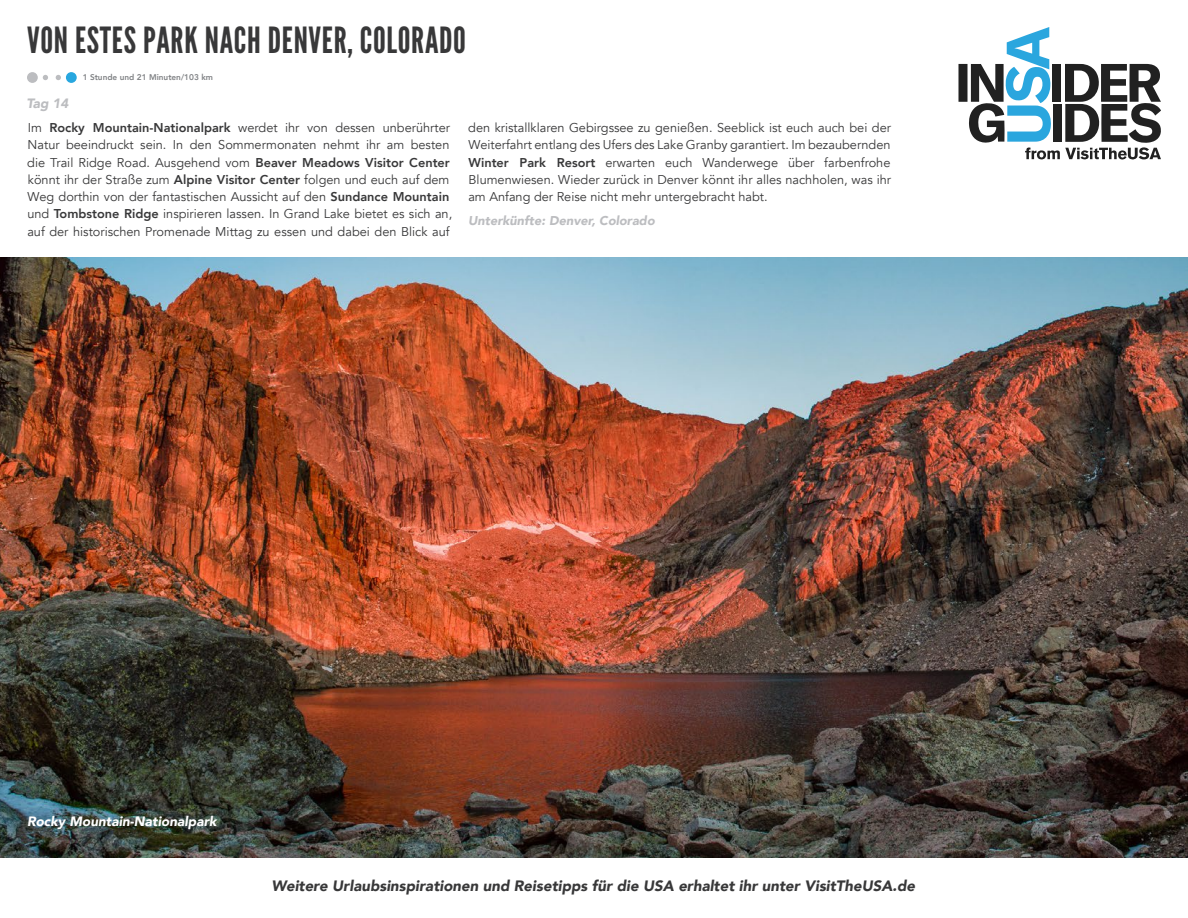
<style>
.page{position:relative;width:1188px;height:918px;background:#fff}
.page>*{position:absolute;margin:0;border:0;box-sizing:border-box;transform-origin:0 0}
.Section_Title_no_lin{font:36px "League Gothic";letter-spacing:.02em;color:#383839}
.t1{font:italic 900 15px "Avenir";color:#383839}
.Photo_Caption{font:italic 900 13.5px "Avenir";color:#fff}
.Accommodation{font:italic 900 13.5px "Avenir";color:#bcbdc0}
.t2{font:12.75px/17.2px "Avenir";color:#383839}
.Accommodation-2{font:italic 900 12.75px "Avenir";color:#bcbdc0}
.t3{font:800 8.25px "Avenir";color:#808285}
.s1{font-weight:800}
</style>
<div class="page">
<img style="left:0;top:257px;width:1188px;height:601px">
<svg style="left:959px;top:27px;width:202px;height:132px"></svg>
<svg style="left:43px;top:75px;width:23px;height:5px"></svg>
<div style="left:66px;top:72px;width:11px;height:11px;background:#28a7df;border-radius:50%"></div>
<div style="left:27px;top:72px;width:11px;height:11px;background:#bcbdc0;border-radius:50%"></div>
<p class="Section_Title_no_lin" style="left:27px;top:19px;width:441px">VON ESTES PARK NACH DENVER, COLORADO</p>
<p class="t3" style="left:83px;top:71px;width:132px">1 Stunde und 21 Minuten/103 km</p>
<p class="Accommodation" style="left:26px;top:92px;width:44px">Tag 14</p>
<p class="t2" style="left:27px;top:119px;width:427px">Im <span class="s1">Rocky Mountain-Nationalpark</span> werdet ihr von dessen unberührter Natur beeindruckt sein. In den Sommermonaten nehmt ihr am besten die Trail Ridge Road. Ausgehend vom <span class="s1">Beaver Meadows Visitor Center </span>könnt ihr der Straße zum <span class="s1">Alpine Visitor Center</span> folgen und euch auf dem Weg dorthin von der fantastischen Aussicht auf den <span class="s1">Sundance Mountain </span>und <span class="s1">Tombstone Ridge</span> inspirieren lassen. In Grand Lake bietet es sich an, auf der historischen Promenade Mittag zu essen und dabei den Blick auf</p>
<p class="t2" style="left:468px;top:119px;width:424px;text-align:justify">den kristallklaren Gebirgssee zu genießen. Seeblick ist euch auch bei der Weiterfahrt entlang des Ufers des Lake Granby garantiert. Im bezaubernden <span class="s1">Winter Park Resort</span> erwarten euch Wanderwege über farbenfrohe Blumenwiesen. Wieder zurück in Denver könnt ihr alles nachholen, was ihr am Anfang der Reise nicht mehr untergebracht habt.</p>
<p class="Accommodation-2" style="left:468px;top:210px;width:188px">Unterkünfte: Denver, Colorado</p>
<p class="Photo_Caption" style="left:27px;top:810px;width:191px">Rocky Mountain-Nationalpark</p>
<p class="t1" style="left:271px;top:873px;width:645px">Weitere Urlaubsinspirationen und Reisetipps für die USA erhaltet ihr unter VisitTheUSA.de</p>
</div>
